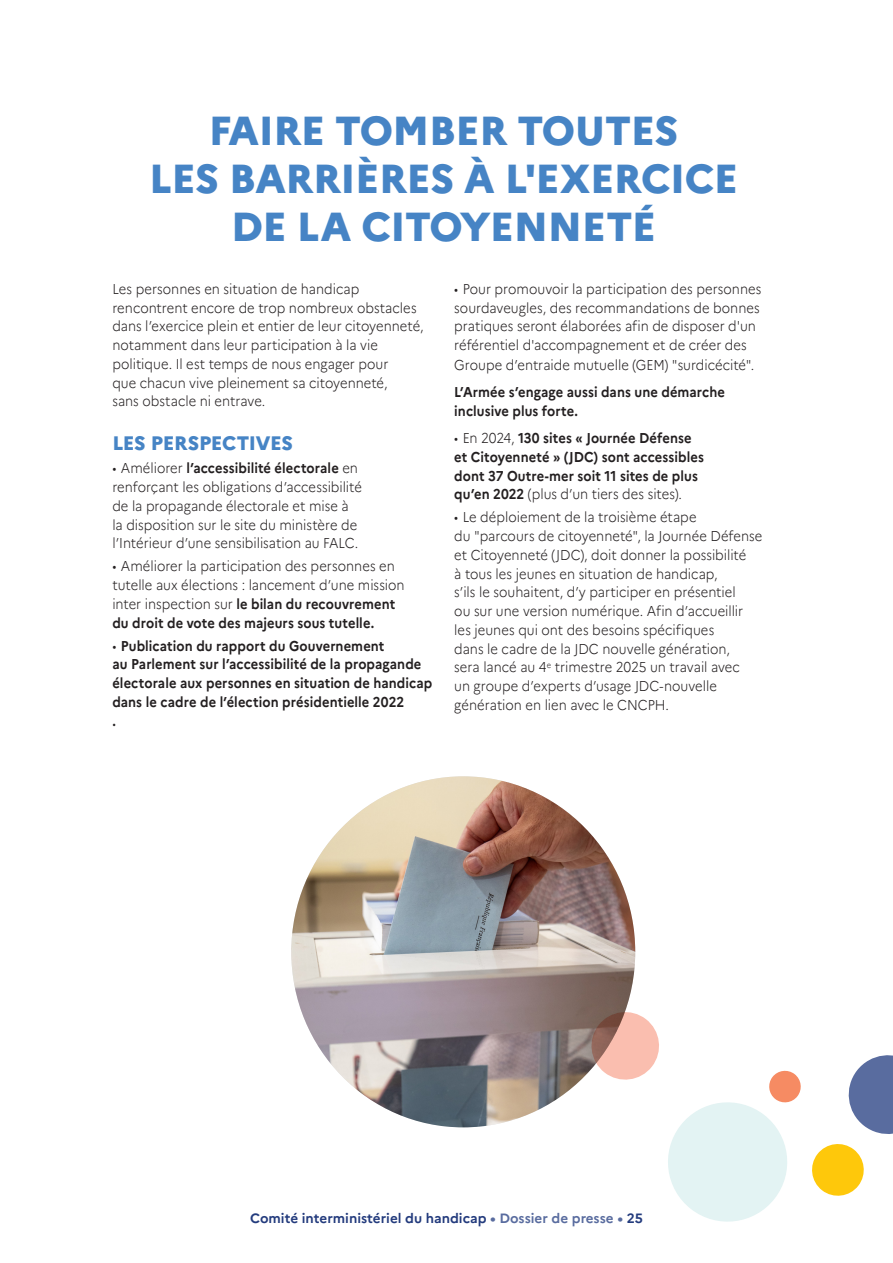
<style>
.page{position:relative;width:893px;height:1263px;background:#fff}
.page>*{position:absolute;margin:0;border:0;box-sizing:border-box;transform-origin:0 0}
.TITRE_1{font:800 40.5px/48px "Marianne";letter-spacing:-.01em;color:#4684c5;text-align:center}
.Titre_2{font:800 19.5px "Marianne";letter-spacing:-.015em;color:#4684c5}
.tc{font:300 14.25px/18.8px "Marianne";color:#231f20;scale:.91 1}
.tc-2{font:700 14.25px/18.8px "Marianne";letter-spacing:.005em;color:#231f20;scale:.91 1}
.t1{font:700 13.5px "Marianne";color:#233b7d}
.s1{font-weight:700}
.s2{font-weight:300}
.s3{color:#596c9f}
</style>
<div class="page">
<svg style="left:635px;top:1013px;width:166px;height:209px"></svg>
<svg style="left:812px;top:1055px;width:81px;height:141px"></svg>
<img style="left:291px;top:776px;width:344px;height:351px">
<p class="TITRE_1" style="left:149px;top:103px;width:590px">FAIRE TOMBER TOUTES<br>LES BARRIÈRES À L'EXERCICE<br>DE LA CITOYENNETÉ</p>
<p class="tc" style="left:112px;top:278px;width:343px">Les personnes en situation de handicap rencontrent encore de trop nombreux obstacles dans l’exercice plein et entier de leur citoyenneté, notamment dans leur participation à la vie politique. Il est temps de nous engager pour<br>que chacun vive pleinement sa citoyenneté,<br>sans obstacle ni entrave.</p>
<p class="Titre_2" style="left:112px;top:428px;width:182px">LES PERSPECTIVES</p>
<p class="tc" style="left:112px;top:458px;width:276px">• Améliorer <span class="s1">l’accessibilité électorale</span> en renforçant les obligations d’accessibilité de la propagande électorale et mise à la disposition sur le site du ministère de l’Intérieur d’une sensibilisation au FALC.</p>
<p class="tc" style="left:112px;top:556px;width:323px">• Améliorer la participation des personnes en tutelle aux élections : lancement d’une mission inter inspection sur <span class="s1">le bilan du recouvrement du droit de vote des majeurs sous tutelle.</span></p>
<p class="tc-2" style="left:112px;top:635px;width:353px"><span class="s2">•</span> Publication du rapport du Gouvernement<br>au Parlement sur l’accessibilité de la propagande électorale aux personnes en situation de handicap dans le cadre de l’élection présidentielle 2022<br>.</p>
<p class="tc" style="left:454px;top:278px;width:339px">• Pour promouvoir la participation des personnes sourdaveugles, des recommandations de bonnes pratiques seront élaborées afin de disposer d'un référentiel d'accompagnement et de créer des Groupe d’entraide mutuelle (GEM) "surdicécité".</p>
<p class="tc-2" style="left:454px;top:381px;width:299px">L’Armée s’engage aussi dans une démarche inclusive plus forte.</p>
<p class="tc-2" style="left:454px;top:427px;width:276px"><span class="s2">• En 2024,</span> 130 sites « Journée Défense et Citoyenneté » (JDC) sont accessibles dont 37 Outre-mer soit 11 sites de plus qu’en 2022 <span class="s2">(plus d’un tiers des sites).</span></p>
<p class="tc" style="left:454px;top:507px;width:340px">• Le déploiement de la troisième étape<br>du "parcours de citoyenneté", la Journée Défense et Citoyenneté (JDC), doit donner la possibilité<br>à tous les jeunes en situation de handicap,<br>s’ils le souhaitent, d’y participer en présentiel<br>ou sur une version numérique. Afin d’accueillir les jeunes qui ont des besoins spécifiques<br>dans le cadre de la JDC nouvelle génération,<br>sera lancé au 4<sup>e</sup> trimestre 2025 un travail avec<br>un groupe d’experts d’usage JDC-nouvelle génération en lien avec le CNCPH.</p>
<p class="t1" style="left:250px;top:1207px;width:394px">Comité interministériel du handicap <span class="s3">• Dossier de presse •</span> 25</p>
</div>
